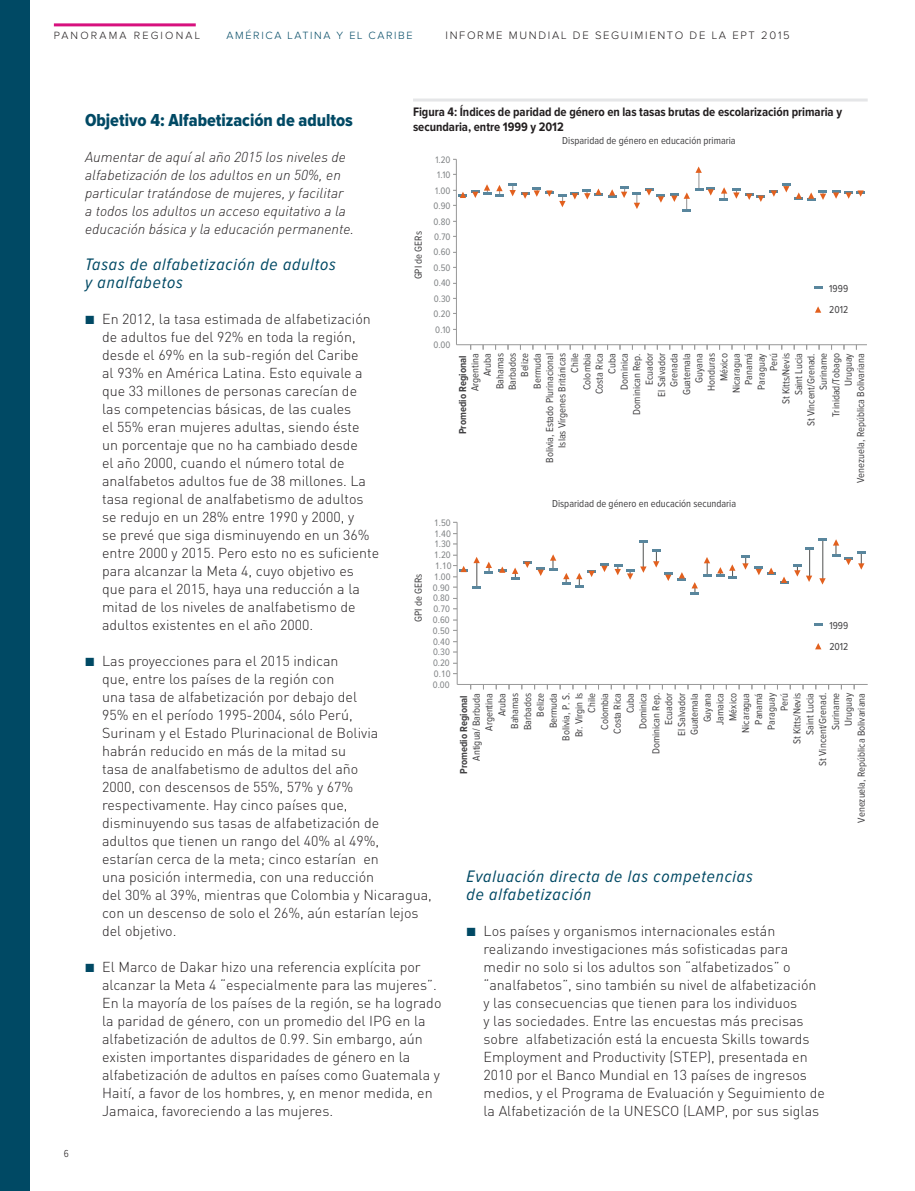
<style>
.page{position:relative;width:915px;height:1191px;background:#fff}
.page>*{position:absolute;margin:0;border:0;box-sizing:border-box;transform-origin:0 0}
.HEADER_2{font:18px "Proxima Nova Cond Extrabld";color:#004964}
.HEADER_3{font:italic 17.25px/18px "Proxima Nova Cond";letter-spacing:.05em;color:#004964}
.t1{font:300 14.25px/18px "DINOT";color:#231f20}
.ITALICS_BODY{font:italic 300 14.25px/18px "DINOT";color:#231f20}
.Table_Figure_Head{font:700 12.75px/15px "Proxima Nova Cond";letter-spacing:-.005em;color:#231f20}
.t2{font:300 11.25px "Proxima Nova";letter-spacing:.15em;color:#231f20}
.t3{font:300 10.8px "Proxima Nova";letter-spacing:.15em;color:#004964}
.t4{font:300 10.8px "Proxima Nova";letter-spacing:.2em;color:#231f20}
.t5{font:10.5px/12.5px "Proxima Nova Cond";color:#414042;text-align:right}
.t6{font:300 10.5px "Proxima Nova Cond";color:#231f20}
.t7{font:9.75px "Proxima Nova Cond";color:#808385}
.s1{font-family:"Proxima Nova Cond";font-weight:400;color:#004964}
.s2{font-weight:700}
</style>
<div class="page">
<div style="left:0;top:0;width:30px;height:1191px;background:#004964"></div>
<hr style="left:54px;top:23px;width:142px;height:3px;background:#d7117e">
<hr style="left:413px;top:98px;width:454px;height:3px;background:#e5e6e8">
<hr style="left:456px;top:344px;width:410px;height:1px;background:#989898">
<hr style="left:456px;top:159px;width:1px;height:186px;background:#989898">
<hr style="left:457px;top:684px;width:410px;height:1px;background:#989898">
<hr style="left:456px;top:522px;width:1px;height:162px;background:#989898">
<svg style="left:814px;top:623px;width:8px;height:3px"></svg>
<svg style="left:815px;top:643px;width:6px;height:6px"></svg>
<svg style="left:453px;top:533px;width:412px;height:66px"></svg>
<svg style="left:814px;top:286px;width:8px;height:3px"></svg>
<svg style="left:815px;top:306px;width:6px;height:7px"></svg>
<svg style="left:453px;top:166px;width:411px;height:45px"></svg>
<p class="t4" style="left:54px;top:31px;width:147px">PANORAMA REGIONAL</p>
<p class="t3" style="left:226px;top:31px;width:187px">AMÉRICA LATINA Y EL CARIBE</p>
<p class="t2" style="left:445px;top:30px;width:345px">INFORME MUNDIAL DE SEGUIMIENTO DE LA EPT 2015</p>
<p class="t6" style="left:64px;top:1148px;width:7px">6</p>
<p class="Table_Figure_Head" style="left:413px;top:105px;width:430px">Figura 4: Índices de paridad de género en las tasas brutas de escolarización primaria y secundaria, entre 1999 y 2012</p>
<p class="HEADER_2" style="left:85px;top:112px;width:269px">Objetivo 4: Alfabetización de adultos</p>
<p class="ITALICS_BODY" style="left:85px;top:148px;width:270px">Aumentar de aquí al año 2015 los niveles de alfabetización de los adultos en un 50%, en particular tratándose de mujeres, y facilitar a todos los adultos un acceso equitativo a la educación básica y la educación permanente.</p>
<p class="HEADER_3" style="left:85px;top:256px;width:252px">Tasas de alfabetización de adultos y analfabetos</p>
<p class="t1" style="left:102px;top:309px;width:278px;text-indent:-17px"><span class="s1">■</span> En 2012, la tasa estimada de alfabetización de adultos fue del 92% en toda la región, desde el 69% en la sub-región del Caribe<br>al 93% en América Latina. Esto equivale a que 33 millones de personas carecían de las competencias básicas, de las cuales<br>el 55% eran mujeres adultas, siendo éste<br>un porcentaje que no ha cambiado desde<br>el año 2000, cuando el número total de analfabetos adultos fue de 38 millones. La tasa regional de analfabetismo de adultos se redujo en un 28% entre 1990 y 2000, y<br>se prevé que siga disminuyendo en un 36% entre 2000 y 2015. Pero esto no es suficiente para alcanzar la Meta 4, cuyo objetivo es que para el 2015, haya una reducción a la mitad de los niveles de analfabetismo de adultos existentes en el año 2000.</p>
<p class="t1" style="left:102px;top:651px;width:331px;text-indent:-17px"><span class="s1">■</span> Las proyecciones para el 2015 indican<br>que, entre los países de la región con<br>una tasa de alfabetización por debajo del<br>95% en el período 1995-2004, sólo Perú,<br>Surinam y el Estado Plurinacional de Bolivia<br>habrán reducido en más de la mitad su<br>tasa de analfabetismo de adultos del año<br>2000, con descensos de 55%, 57% y 67% respectivamente. Hay cinco países que, disminuyendo sus tasas de alfabetización de<br>adultos que tienen un rango del 40% al 49%, estarían cerca de la meta; cinco estarían en<br>una posición intermedia, con una reducción<br>del 30% al 39%, mientras que Colombia y Nicaragua, con un descenso de solo el 26%, aún estarían lejos del objetivo.</p>
<p class="t1" style="left:102px;top:957px;width:341px;text-indent:-17px"><span class="s1">■</span> El Marco de Dakar hizo una referencia explícita por alcanzar la Meta 4 “especialmente para las mujeres”.<br>En la mayoría de los países de la región, se ha logrado la paridad de género, con un promedio del IPG en la alfabetización de adultos de 0.99. Sin embargo, aún existen importantes disparidades de género en la alfabetización de adultos en países como Guatemala y Haití, a favor de los hombres, y, en menor medida, en Jamaica, favoreciendo a las mujeres.</p>
<p class="t5" style="left:562px;top:135px;width:175px">Disparidad de género en educación primaria</p>
<p class="t7" style="left:435px;top:155px;width:17px">1.20</p>
<p class="t7" style="left:437px;top:170px;width:15px">1.10</p>
<p class="t7" style="left:435px;top:186px;width:17px">1.00</p>
<p class="t7" style="left:433px;top:201px;width:19px">0.90</p>
<p class="t7" style="left:433px;top:217px;width:19px">0.80</p>
<p class="t5" style="left:412px;top:279px;width:50px;rotate:-90deg">GPI de GERs</p>
<p class="t7" style="left:434px;top:232px;width:18px">0.70</p>
<p class="t7" style="left:433px;top:248px;width:19px">0.60</p>
<p class="t7" style="left:433px;top:263px;width:19px">0.50</p>
<p class="t7" style="left:433px;top:279px;width:18px">0.40</p>
<p class="t5" style="left:828px;top:278px;width:21px;line-height:21.5px;text-align:left">1999<br>2012</p>
<p class="t7" style="left:433px;top:294px;width:18px">0.30</p>
<p class="t7" style="left:433px;top:309px;width:19px">0.20</p>
<p class="t7" style="left:435px;top:325px;width:17px">0.10</p>
<p class="t7" style="left:433px;top:340px;width:19px">0.00</p>
<p class="t5" style="left:456px;top:483px;width:131px;rotate:-90deg"><span class="s2">Promedio Regional<br></span>Argentina<br>Aruba<br>Bahamas<br>Barbados<br>Belize<br>Bermuda<br>Bolivia, Estado Plurinacional<br>Islas Vírgenes Británicas<br>Chile<br>Colombia<br>Costa Rica<br>Cuba<br>Dominica<br>Dominican Rep.<br>Ecuador<br>El Salvador<br>Grenada<br>Guatemala<br>Guyana<br>Honduras<br>México<br>Nicaragua<br>Panamá<br>Paraguay<br>Perú<br>St Kitts/Nevis<br>Saint Lucia<br>St Vincent/Grenad.<br>Suriname<br>Trinidad/Tobago<br>Uruguay<br>Venezuela, República Bolivariana</p>
<p class="t5" style="left:552px;top:497px;width:185px">Disparidad de género en educación secundaria</p>
<p class="t7" style="left:434px;top:518px;width:18px">1.50</p>
<p class="t7" style="left:434px;top:529px;width:18px">1.40</p>
<p class="t7" style="left:434px;top:539px;width:18px">1.30</p>
<p class="t7" style="left:434px;top:550px;width:18px">1.20</p>
<p class="t7" style="left:434px;top:561px;width:18px">1.10</p>
<p class="t7" style="left:433px;top:572px;width:18px">1.00</p>
<p class="t5" style="left:412px;top:622px;width:50px;rotate:-90deg">GPI de GERs</p>
<p class="t7" style="left:433px;top:583px;width:18px">0.90</p>
<p class="t7" style="left:433px;top:593px;width:18px">0.80</p>
<p class="t7" style="left:433px;top:604px;width:18px">0.70</p>
<p class="t7" style="left:433px;top:615px;width:18px">0.60</p>
<p class="t5" style="left:829px;top:615px;width:21px;line-height:21.5px;text-align:left">1999<br>2012</p>
<p class="t7" style="left:433px;top:626px;width:18px">0.50</p>
<p class="t7" style="left:433px;top:637px;width:18px">0.40</p>
<p class="t7" style="left:433px;top:647px;width:18px">0.30</p>
<p class="t7" style="left:433px;top:658px;width:18px">0.20</p>
<p class="t7" style="left:433px;top:669px;width:18px">0.10</p>
<p class="t7" style="left:433px;top:680px;width:18px">0.00</p>
<p class="t5" style="left:457px;top:822px;width:131px;rotate:-90deg"><span class="s2">Promedio Regional<br></span>Antigua/ Barbuda<br>Argentina<br>Aruba<br>Bahamas<br>Barbados<br>Belize<br>Bermuda<br>Bolivia, P. S.<br>Br. Virgin Is<br>Chile<br>Colombia<br>Costa Rica<br>Cuba<br>Dominica<br>Dominican Rep.<br>Ecuador<br>El Salvador<br>Guatemala<br>Guyana<br>Jamaica<br>México<br>Nicaragua<br>Panamá<br>Paraguay<br>Perú<br>St Kitts/Nevis<br>Saint Lucia<br>St Vincent/Grenad.<br>Suriname<br>Uruguay<br>Venezuela, República Bolivariana</p>
<p class="HEADER_3" style="left:466px;top:868px;width:288px">Evaluación directa de las competencias de alfabetización</p>
<p class="t1" style="left:483px;top:921px;width:343px;text-indent:-17px"><span class="s1">■</span> Los países y organismos internacionales están realizando investigaciones más sofisticadas para medir no solo si los adultos son “alfabetizados” o “analfabetos”, sino también su nivel de alfabetización y las consecuencias que tienen para los individuos<br>y las sociedades. Entre las encuestas más precisas sobre alfabetización está la encuesta Skills towards Employment and Productivity (STEP), presentada en 2010 por el Banco Mundial en 13 países de ingresos medios, y el Programa de Evaluación y Seguimiento de la Alfabetización de la UNESCO (LAMP, por sus siglas</p>
</div>
